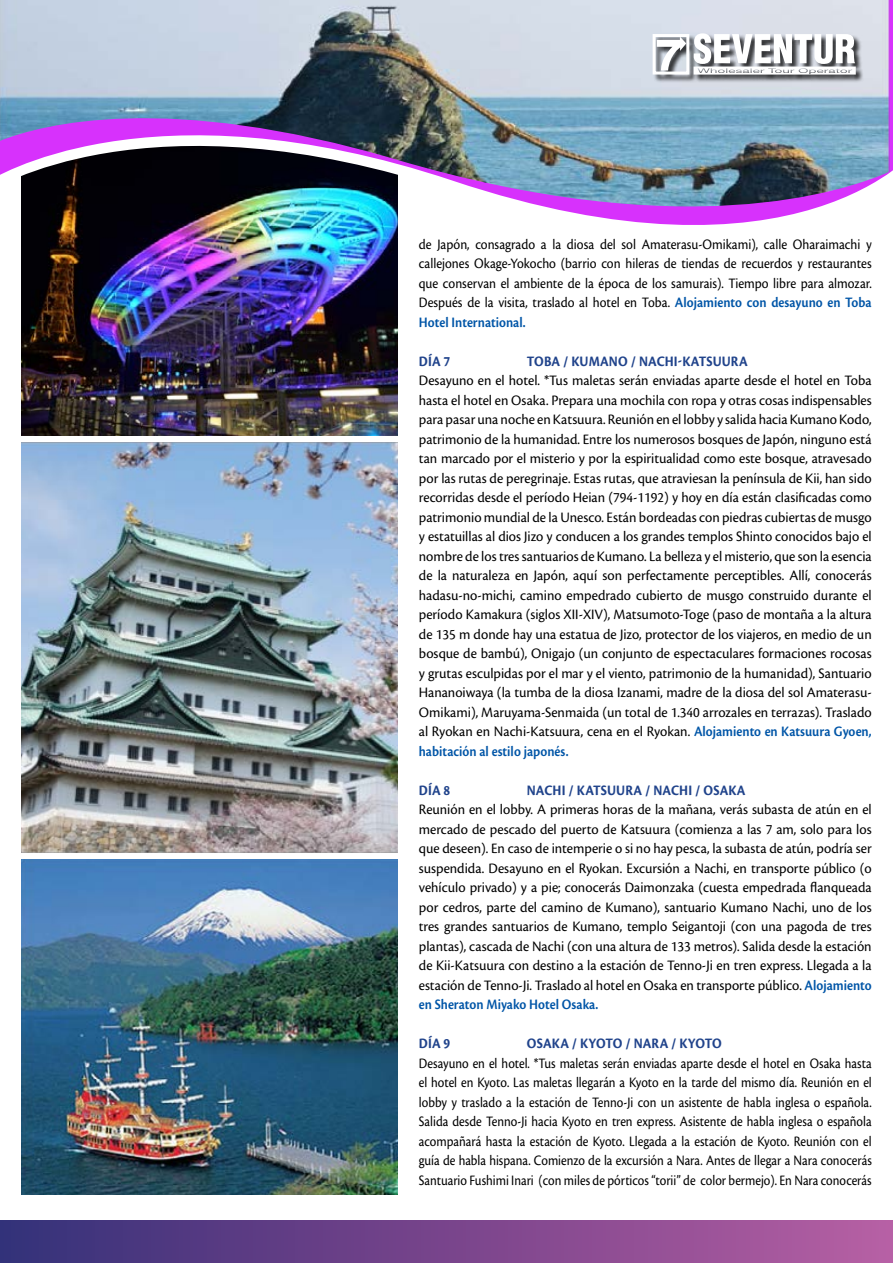
<style>
.page{position:relative;width:893px;height:1263px;background:#fff}
.page>*{position:absolute;margin:0;border:0;box-sizing:border-box;transform-origin:0 0}
.t1{font:15px/19.5px "Cronos Pro";color:#000;text-align:justify;scale:.96 1}
.t2{font:15px/19.5px "Cronos Pro";color:#000;text-align:justify;scale:.87 1}
.t3{font:15px/19.5px "Cronos Pro";color:#000;text-align:justify;scale:.9 1}
.t4{font:700 15px "Cronos Pro";letter-spacing:.005em;color:#20438b;scale:.9 1}
.s1{font-weight:600;color:#0055a7}
</style>
<div class="page">
<img style="left:21px;top:307px;width:377px;height:129px">
<img style="left:21px;top:442px;width:377px;height:411px">
<img style="left:21px;top:859px;width:377px;height:336px">
<img style="left:21px;top:296px;width:377px;height:11px">
<img style="left:21px;top:0;width:872px;height:296px">
<img style="left:0;top:0;width:891px;height:245px">
<div style="left:653px;top:34px;width:211px;height:49px;background:#000;opacity:.77"></div>
<div style="left:653px;top:34px;width:36px;height:41px;border:3px solid #fff"></div>
<svg style="left:657px;top:37px;width:29px;height:33px"></svg>
<svg style="left:694px;top:33px;width:162px;height:42px"></svg>
<div style="left:0;top:1220px;width:893px;height:43px;background:linear-gradient(to right,#362f78,#b85da2)"></div>
<p class="t3" style="left:419px;top:234px;width:505px">de Japón, consagrado a la diosa del sol Amaterasu-Omikami), calle Oharaimachi y callejones Okage-Yokocho (barrio con hileras de tiendas de recuerdos y restaurantes que conservan el ambiente de la época de los samurais). Tiempo libre para almozar.<br>Después de la visita, traslado al hotel en Toba. <span class="s1">Alojamiento con desayuno en Toba Hotel International.</span></p>
<p class="t4" style="left:419px;top:352px;width:68px">DÍA 7 T</p>
<p class="t4" style="left:534px;top:352px;width:239px">OBA / KUMANO / NACHI-KATSUURA</p>
<p class="t1" style="left:419px;top:371px;width:473px">Desayuno en el hotel. *Tus maletas serán enviadas aparte desde el hotel en Toba hasta el hotel en Osaka. Prepara una mochila con ropa y otras cosas indispensables para pasar una noche en Katsuura. Reunión en el lobby y salida hacia Kumano Kodo, patrimonio de la humanidad. Entre los numerosos bosques de Japón, ninguno está tan marcado por el misterio y por la espiritualidad como este bosque, atravesado por las rutas de peregrinaje. Estas rutas, que atraviesan la península de Kii, han sido recorridas desde el período Heian (794-1192) y hoy en día están clasificadas como patrimonio mundial de la Unesco. Están bordeadas con piedras cubiertas de musgo y estatuillas al dios Jizo y conducen a los grandes templos Shinto conocidos bajo el nombre de los tres santuarios de Kumano. La belleza y el misterio, que son la esencia de la naturaleza en Japón, aquí son perfectamente perceptibles. Allí, conocerás hadasu-no-michi, camino empedrado cubierto de musgo construido durante el período Kamakura (siglos XII-XIV), Matsumoto-Toge (paso de montaña a la altura de 135 m donde hay una estatua de Jizo, protector de los viajeros, en medio de un bosque de bambú), Onigajo (un conjunto de espectaculares formaciones rocosas y grutas esculpidas por el mar y el viento, patrimonio de la humanidad), Santuario Hananoiwaya (la tumba de la diosa Izanami, madre de la diosa del sol Amaterasu-Omikami), Maruyama-Senmaida (un total de 1.340 arrozales en terrazas). Traslado al Ryokan en Nachi-Katsuura, cena en el Ryokan. <span class="s1">Alojamiento en Katsuura Gyoen, habitación al estilo japonés.</span></p>
<p class="t4" style="left:419px;top:781px;width:68px">DÍA 8 N</p>
<p class="t4" style="left:536px;top:781px;width:234px">ACHI / KATSUURA / NACHI / OSAKA</p>
<p class="t1" style="left:419px;top:800px;width:473px">Reunión en el lobby. A primeras horas de la mañana, verás subasta de atún en el mercado de pescado del puerto de Katsuura (comienza a las 7 am, solo para los que deseen). En caso de intemperie o si no hay pesca, la subasta de atún, podría ser suspendida. Desayuno en el Ryokan. Excursión a Nachi, en transporte público (o vehículo privado) y a pie; conocerás Daimonzaka (cuesta empedrada flanqueada por cedros, parte del camino de Kumano), santuario Kumano Nachi, uno de los tres grandes santuarios de Kumano, templo Seigantoji (con una pagoda de tres plantas), cascada de Nachi (con una altura de 133 metros). Salida desde la estación de Kii-Katsuura con destino a la estación de Tenno-Ji en tren express. Llegada a la estación de Tenno-Ji. Traslado al hotel en Osaka en transporte público. <span class="s1">Alojamiento en Sheraton Miyako Hotel Osaka.</span></p>
<p class="t4" style="left:419px;top:1035px;width:68px">DÍA 9 O</p>
<p class="t4" style="left:537px;top:1035px;width:207px">SAKA / KYOTO / NARA / KYOTO</p>
<p class="t2" style="left:419px;top:1053px;width:522px">Desayuno en el hotel. *Tus maletas serán enviadas aparte desde el hotel en Osaka hasta el hotel en Kyoto. Las maletas llegarán a Kyoto en la tarde del mismo día. Reunión en el lobby y traslado a la estación de Tenno-Ji con un asistente de habla inglesa o española.<br>Salida desde Tenno-Ji hacia Kyoto en tren express. Asistente de habla inglesa o española acompañará hasta la estación de Kyoto. Llegada a la estación de Kyoto. Reunión con el guía de habla hispana. Comienzo de la excursión a Nara. Antes de llegar a Nara conocerás Santuario Fushimi Inari (con miles de pórticos “torii” de color bermejo). En Nara conocerás</p>
</div>
